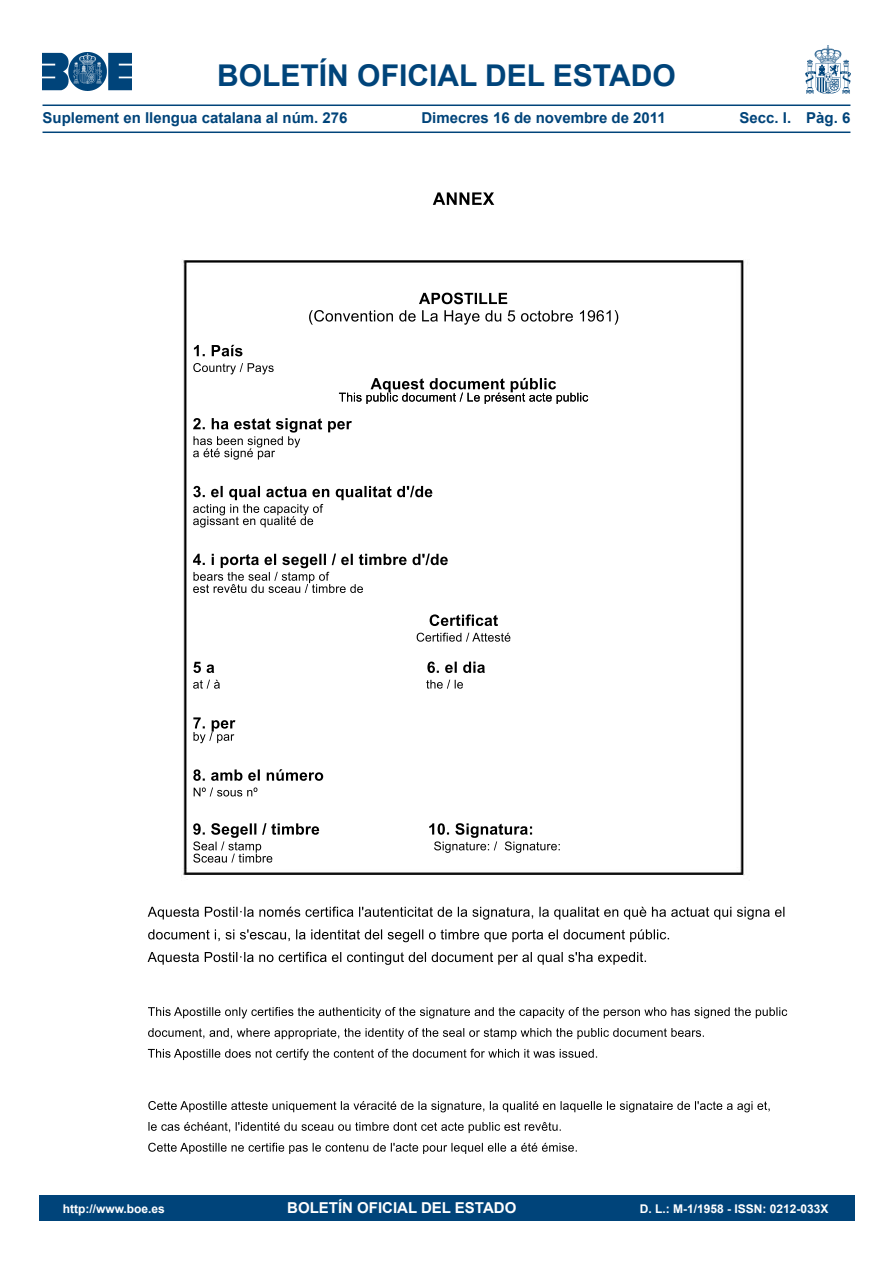
<style>
.page{position:relative;width:893px;height:1263px;background:#fff}
.page>*{position:absolute;margin:0;border:0;box-sizing:border-box;transform-origin:0 0}
.t1{font:700 30px "Arial";color:#00447a}
.t2{font:700 15px "Arial";color:#00447a}
.t3{font:700 15px "Arial";color:#fff}
.t4{font:700 12px "Arial";color:#fff}
</style>
<div class="page">
<img style="left:43px;top:53px;width:89px;height:37px">
<img style="left:805px;top:46px;width:45px;height:47px">
<hr style="left:43px;top:104px;width:807px;height:2px;background:#00447a">
<hr style="left:43px;top:132px;width:807px;height:1px;background:#00447a">
<img style="left:147px;top:192px;width:641px;height:962px">
<div style="left:39px;top:1195px;width:815px;height:25px;background:#00447a"></div>
<h1 class="t1" style="left:217px;top:55px;width:460px">BOLETÍN OFICIAL DEL ESTADO</h1>
<p class="t2" style="left:43px;top:108px;width:307px">Suplement en llengua catalana al núm. 276</p>
<p class="t2" style="left:421px;top:108px;width:246px">Dimecres 16 de novembre de 2011</p>
<p class="t2" style="left:740px;top:108px;width:112px">Secc. I. Pàg. 6</p>
<p class="t4" style="left:63px;top:1201px;width:104px">http://www.boe.es</p>
<p class="t3" style="left:287px;top:1198px;width:231px">BOLETÍN OFICIAL DEL ESTADO</p>
<p class="t4" style="left:640px;top:1201px;width:190px">D. L.: M-1/1958 - ISSN: 0212-033X</p>
</div>
